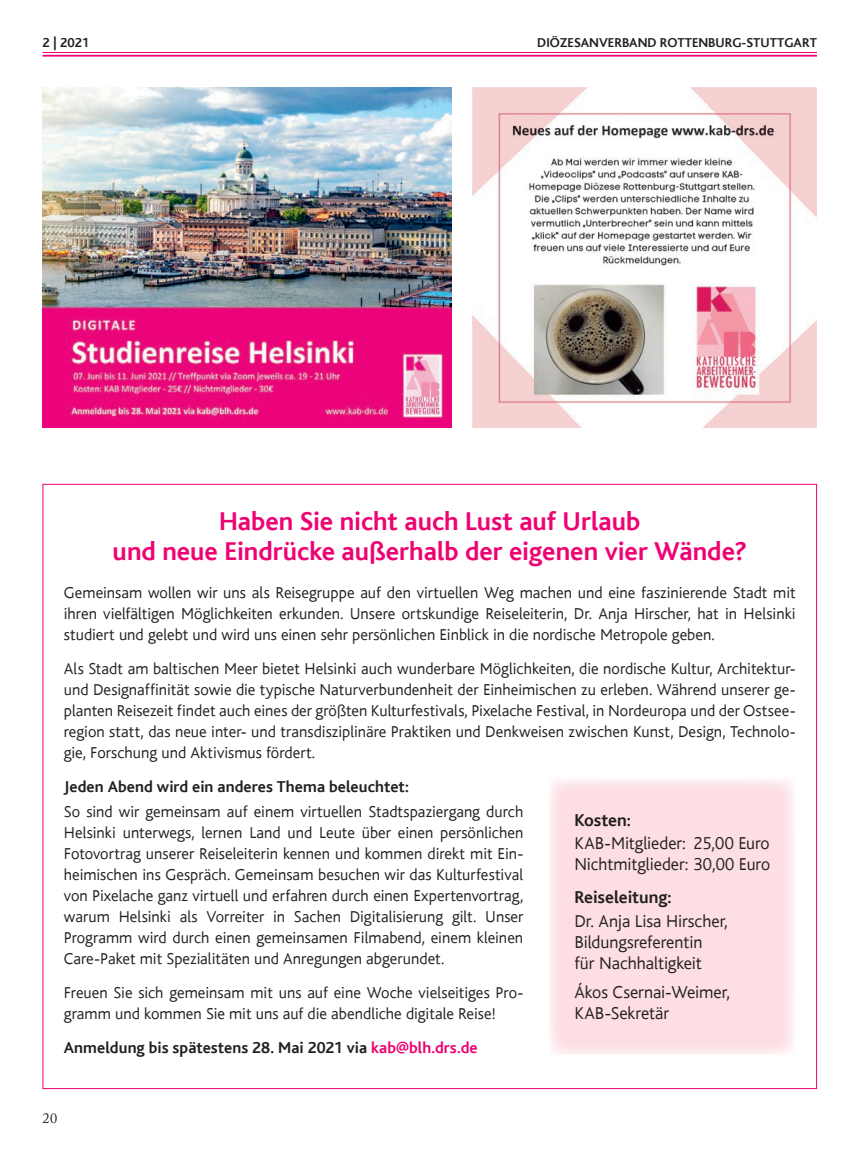
<style>
.page{position:relative;width:851px;height:1149px;background:#fff}
.page>*{position:absolute;margin:0;border:0;box-sizing:border-box;transform-origin:0 0}
.A2{font:700 27px/30px "KAB Impuls Bliss";color:#ed0372;text-align:center}
.t1{font:300 18px/21px "KAB Impuls Bliss";letter-spacing:-.005em;color:#231f20}
.t2{font:700 18px "KAB Impuls Bliss";letter-spacing:-.005em;color:#231f20}
.G{font:300 16.5px/21px "KAB Impuls Bliss";color:#231f20;text-align:justify}
.G-2{font:700 16.5px "KAB Impuls Bliss";letter-spacing:.005em;color:#231f20}
.t3{font:14.25px "KAB Impuls Caslon Pro";color:#231f20}
.t4{font:700 13.5px "KAB Impuls Bliss";color:#231f20}
.s1{color:#ed0372}
</style>
<div class="page">
<hr style="left:43px;top:52px;width:773px;height:1px;background:#ed0372">
<hr style="left:43px;top:55px;width:773px;height:2px;background:#ed0372">
<img style="left:43px;top:87px;width:408px;height:340px">
<img style="left:472px;top:87px;width:344px;height:340px">
<div style="left:549px;top:777px;width:246px;height:277px;background:#fcdee3"></div>
<p class="t4" style="left:43px;top:36px;width:48px">2 | 2021</p>
<p class="t4" style="left:537px;top:36px;width:281px">DIÖZESANVERBAND ROTTENBURG-STUTTGART</p>
<p class="A2" style="left:112px;top:506px;width:635px">Haben Sie nicht auch Lust auf Urlaub<br>und neue Eindrücke außerhalb der eigenen vier Wände?</p>
<p class="G" style="left:64px;top:582px;width:733px">Gemeinsam wollen wir uns als Reisegruppe auf den virtuellen Weg machen und eine faszinierende Stadt mit ihren vielfältigen Möglichkeiten erkunden. Unsere ortskundige Reiseleiterin, Dr. Anja Hirscher, hat in Helsinki studiert und gelebt und wird uns einen sehr persönlichen Einblick in die nordische Metropole geben.</p>
<p class="G" style="left:64px;top:658px;width:733px">Als Stadt am baltischen Meer bietet Helsinki auch wunderbare Möglichkeiten, die nordische Kultur, Architektur&shy;und Designaffinität sowie die typische Naturverbundenheit der Einheimischen zu erleben. Während unserer ge&shy;planten Reisezeit findet auch eines der größten Kulturfestivals, Pixelache Festival, in Nordeuropa und der Ostsee&shy;region statt, das neue inter- und transdisziplinäre Praktiken und Denkweisen zwischen Kunst, Design, Technolo&shy;gie, Forschung und Aktivismus fördert.</p>
<p class="G-2" style="left:64px;top:777px;width:346px">Jeden Abend wird ein anderes Thema beleuchtet:</p>
<p class="G" style="left:64px;top:801px;width:461px">So sind wir gemeinsam auf einem virtuellen Stadtspaziergang durch Helsinki unterwegs, lernen Land und Leute über einen persönlichen Fotovortrag unserer Reiseleiterin kennen und kommen direkt mit Ein&shy;heimischen ins Gespräch. Gemeinsam besuchen wir das Kulturfestival von Pixelache ganz virtuell und erfahren durch einen Expertenvortrag, warum Helsinki als Vorreiter in Sachen Digitalisierung gilt. Unser Programm wird durch einen gemeinsamen Filmabend, einem kleinen Care-Paket mit Spezialitäten und Anregungen abgerundet.</p>
<p class="G" style="left:64px;top:981px;width:461px">Freuen Sie sich gemeinsam mit uns auf eine Woche vielseitiges Pro&shy;gramm und kommen Sie mit uns auf die abendliche digitale Reise!</p>
<p class="G-2" style="left:64px;top:1038px;width:415px">Anmeldung bis spätestens 28. Mai 2021 via <span class="s1">kab@blh.drs.de</span></p>
<p class="t2" style="left:574px;top:810px;width:58px">Kosten:</p>
<p class="t1" style="left:574px;top:832px;width:197px">KAB-Mitglieder: 25,00 Euro<br>Nichtmitglieder: 30,00 Euro</p>
<p class="t2" style="left:574px;top:887px;width:99px">Reiseleitung:</p>
<p class="t1" style="left:574px;top:910px;width:155px">Dr. Anja Lisa Hirscher,<br>Bildungsreferentin<br>für Nachhaltigkeit</p>
<p class="t1" style="left:574px;top:981px;width:157px">Ákos Csernai-Weimer,<br>KAB-Sekretär</p>
<p class="t3" style="left:43px;top:1109px;width:16px">20</p>
</div>
